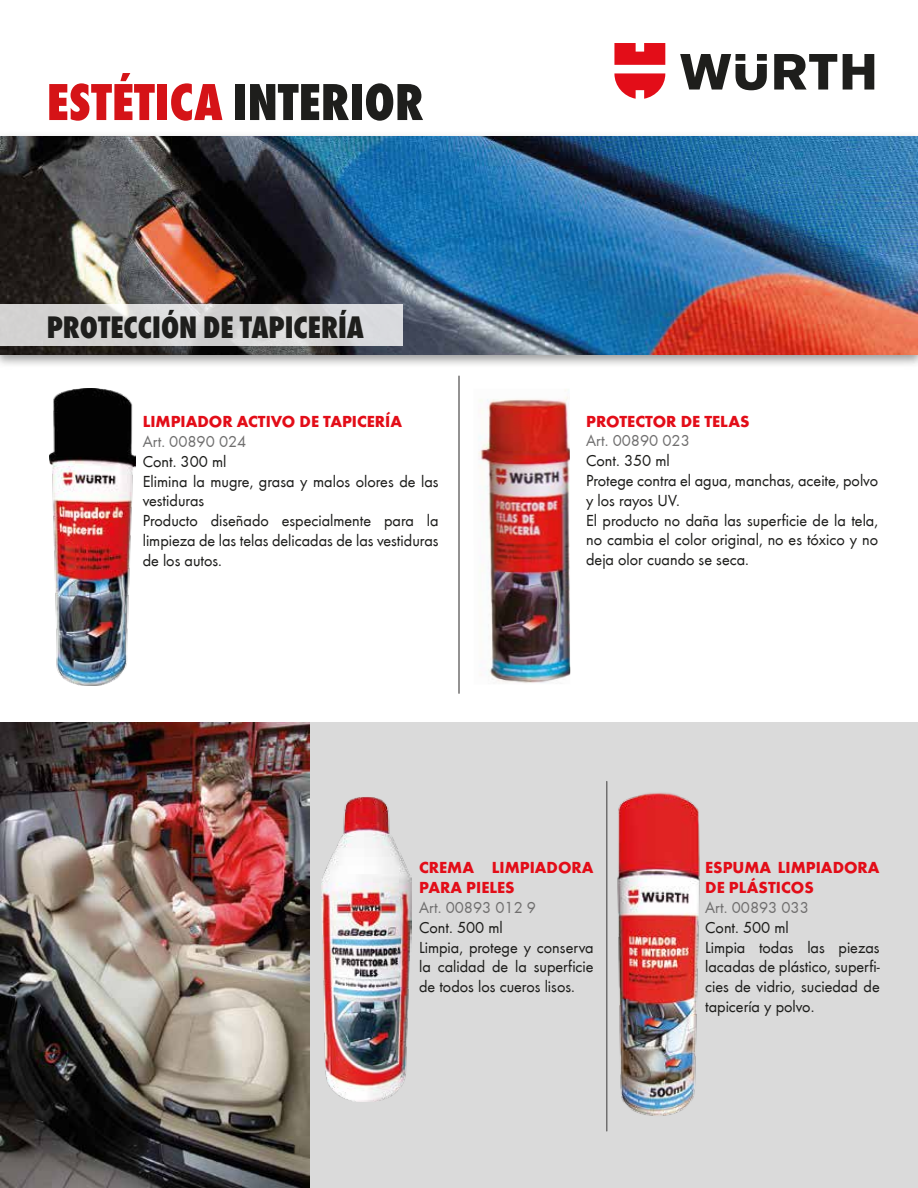
<style>
.page{position:relative;width:918px;height:1188px;background:#fff}
.page>*{position:absolute;margin:0;border:0;box-sizing:border-box;transform-origin:0 0}
.t1{font:800 condensed 54px "Wuerth";color:#d51317}
.t2{font:800 condensed 32.1px "Wuerth";color:#1e1e1c}
.t3{font:16.5px/19.8px "Wuerth";color:#1d1d1b}
.t4{font:700 16.5px/19.8px "Wuerth";color:#e30d18}
.t5{font:16.5px "Wuerth";color:#706f6f}
.s1{color:#1e1e1c}
</style>
<div class="page">
<div style="left:0;top:722px;width:918px;height:466px;background:#dadada"></div>
<img style="left:0;top:43px;width:918px;height:420px">
<img style="left:0;top:137px;width:918px;height:218px">
<div style="left:0;top:304px;width:403px;height:42px;background:linear-gradient(to right,#d4d3d1,#d8d9db)"></div>
<img style="left:0;top:722px;width:309px;height:466px">
<hr style="left:458px;top:376px;width:2px;height:317px;background:#706f6f">
<hr style="left:606px;top:782px;width:2px;height:349px;background:#706f6f">
<img style="left:617px;top:792px;width:83px;height:324px">
<img style="left:321px;top:797px;width:91px;height:304px">
<img style="left:50px;top:389px;width:86px;height:297px">
<img style="left:473px;top:389px;width:97px;height:294px">
<svg style="left:680px;top:54px;width:194px;height:36px"></svg>
<svg style="left:614px;top:43px;width:51px;height:56px"></svg>
<h1 class="t1" style="left:47px;top:64px;width:379px">ESTÉTICA <span class="s1">INTERIOR</span></h1>
<h2 class="t2" style="left:47px;top:305px;width:319px">PROTECCIÓN DE TAPICERÍA</h2>
<p class="t4" style="left:143px;top:410px;width:261px">LIMPIADOR ACTIVO DE TAPICERÍA</p>
<p class="t5" style="left:143px;top:430px;width:105px">Art. 00890 024</p>
<p class="t3" style="left:143px;top:451px;width:297px">Cont. 300 ml<br>Elimina la mugre, grasa y malos olores de las vestiduras<br>Producto diseñado especialmente para la limpieza de las telas delicadas de las vestiduras de los autos.</p>
<p class="t4" style="left:586px;top:410px;width:165px">PROTECTOR DE TELAS</p>
<p class="t5" style="left:586px;top:430px;width:105px">Art. 00890 023</p>
<p class="t3" style="left:586px;top:450px;width:294px">Cont. 350 ml<br>Protege contra el agua, manchas, aceite, polvo y los rayos UV.<br>El producto no daña las superficie de la tela, no cambia el color original, no es tóxico y no deja olor cuando se seca.</p>
<p class="t4" style="left:419px;top:857px;width:176px">CREMA LIMPIADORA<br>PARA PIELES</p>
<p class="t5" style="left:419px;top:896px;width:118px">Art. 00893 012 9</p>
<p class="t3" style="left:419px;top:917px;width:176px">Cont. 500 ml<br>Limpia, protege y conserva la calidad de la superficie de todos los cueros lisos.</p>
<p class="t4" style="left:705px;top:857px;width:176px">ESPUMA LIMPIADORA<br>DE PLÁSTICOS</p>
<p class="t5" style="left:705px;top:896px;width:105px">Art. 00893 033</p>
<p class="t3" style="left:705px;top:917px;width:176px">Cont. 500 ml<br>Limpia todas las piezas lacadas de plástico, superfi&shy;cies de vidrio, suciedad de tapicería y polvo.</p>
</div>
